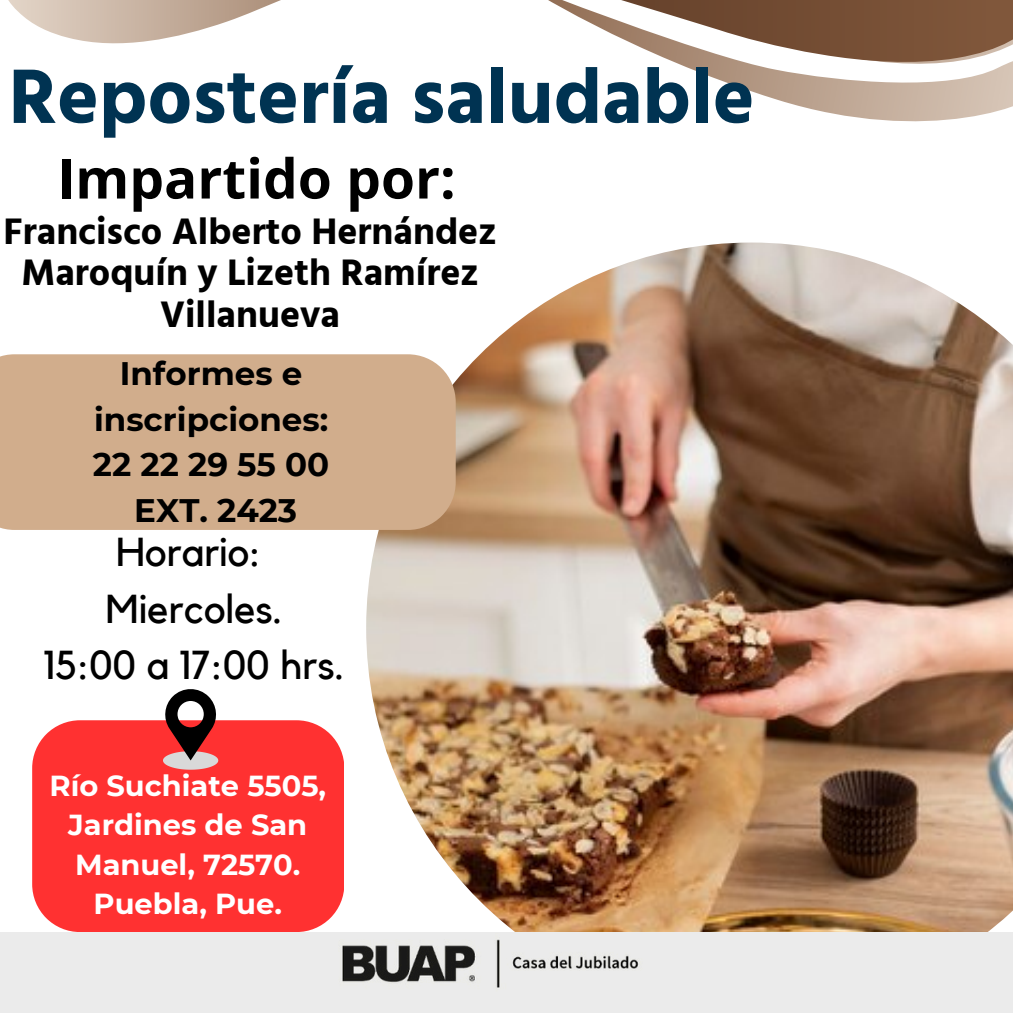
<style>
.page{position:relative;width:1013px;height:1013px;background:#fff}
.page>*{position:absolute;margin:0;border:0;box-sizing:border-box;transform-origin:0 0}
.t1{font:700 79px "Hind Madurai";color:#003352}
.t2{font:700 55px "Open Sans";color:#000}
.t3{font:40.25px/56.4px "Kollektif";color:#000;text-align:center}
.t4{font:700 37.88px/41.1px "Hind Madurai";color:#000;text-align:center}
.t5{font:700 32.5px/45.4px "Montserrat";color:#000;text-align:center}
.t6{font:700 28.88px/39.5px "Montserrat";color:#fff;text-align:center}
</style>
<div class="page">
<svg style="left:8px;top:0;width:46px;height:34px"></svg>
<svg style="left:54px;top:0;width:227px;height:44px"></svg>
<svg style="left:548px;top:0;width:464px;height:121px"></svg>
<img style="left:366px;top:242px;width:646px;height:690px">
<div style="left:0;top:932px;width:1012px;height:80px;background:#ebebeb"></div>
<div style="left:32px;top:720px;width:312px;height:212px;background:#ff3131"></div>
<svg style="left:163px;top:689px;width:55px;height:80px"></svg>
<div style="left:0;top:354px;width:456px;height:176px;background:#d1ad8c"></div>
<h3 class="t1" style="left:9px;top:45px;width:747px">Repostería saludable</h3>
<h4 class="t2" style="left:57px;top:140px;width:400px">Impartido por:</h4>
<h5 class="t4" style="left:4px;top:212px;width:494px">Francisco Alberto Hernández<br>Maroquín y Lizeth Ramírez<br>Villanueva</h5>
<p class="t5" style="left:93px;top:351px;width:238px">Informes e inscripciones:<br>22 22 29 55 00<br>EXT. 2423</p>
<h2 class="t3" style="left:44px;top:526px;width:302px">Horario:<br>Miercoles.<br>15:00 a 17:00 hrs.</h2>
<p class="t6" style="left:49px;top:765px;width:278px">Río Suchiate 5505,<br>Jardines de San<br>Manuel, 72570.<br>Puebla, Pue.</p>
</div>
